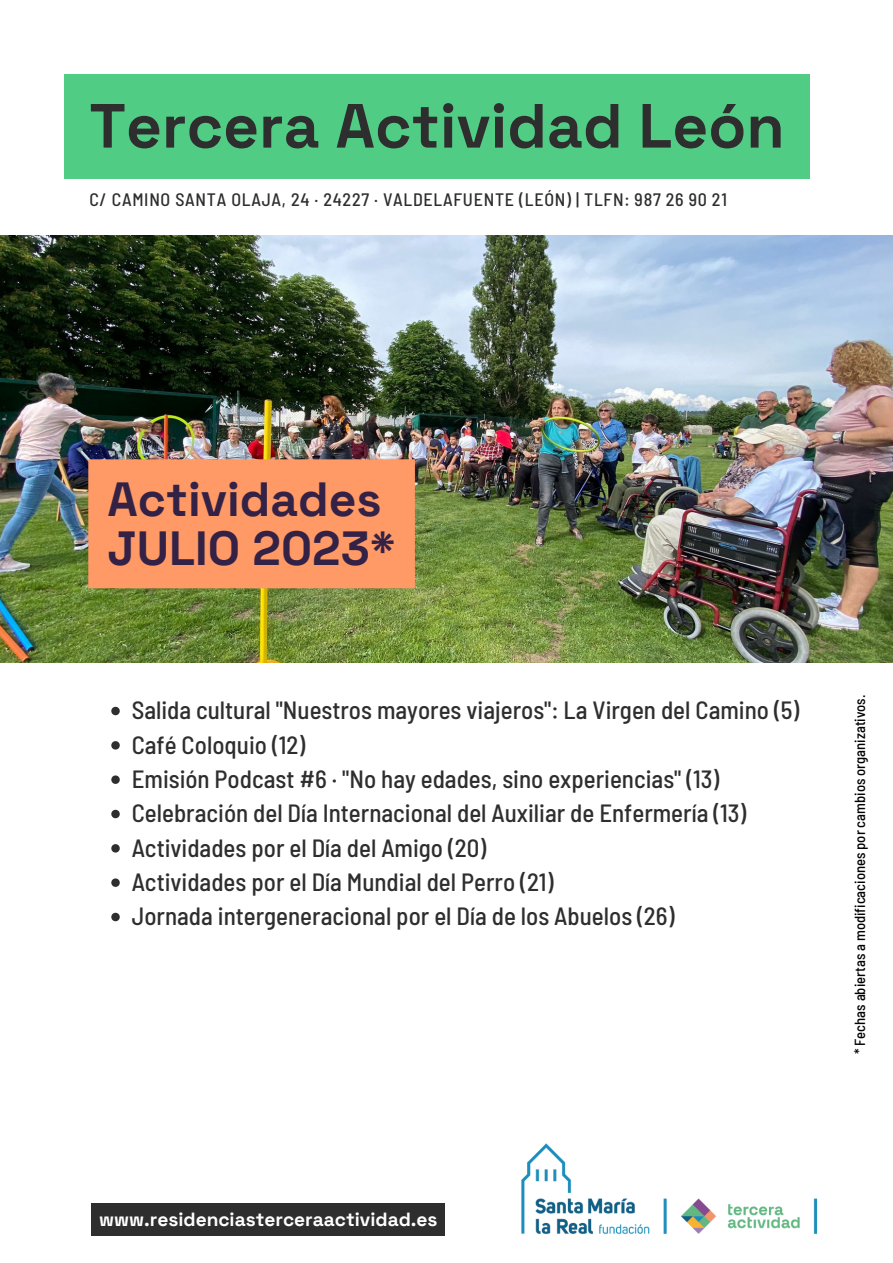
<style>
.page{position:relative;width:893px;height:1263px;background:#fff}
.page>*{position:absolute;margin:0;border:0;box-sizing:border-box;transform-origin:0 0}
.t1{font:700 62.25px "Space Grotesk";color:#2e2e2e}
.t2{font:700 48px "Space Grotesk";color:#332246}
.t3{font:500 semi-condensed 24.9px "Barlow";color:#2e2e2e}
.t4{font:700 19.12px "Space Grotesk";color:#fff}
.t5{font:500 semi-condensed 18px "Barlow";letter-spacing:.04em;color:#2e2e2e}
.t6{font:500 semi-condensed 14.62px "Barlow";color:#000}
</style>
<div class="page">
<img style="left:0;top:235px;width:893px;height:427px">
<div style="left:88px;top:459px;width:327px;height:129px;background:#f96"></div>
<div style="left:92px;top:1203px;width:353px;height:33px;background:#2e2e2e"></div>
<div style="left:64px;top:74px;width:745px;height:105px;background:#51cc85"></div>
<svg style="left:111px;top:707px;width:9px;height:8px"></svg>
<svg style="left:111px;top:741px;width:9px;height:8px"></svg>
<svg style="left:111px;top:775px;width:9px;height:9px"></svg>
<svg style="left:111px;top:810px;width:9px;height:8px"></svg>
<svg style="left:111px;top:844px;width:9px;height:8px"></svg>
<svg style="left:111px;top:878px;width:9px;height:9px"></svg>
<svg style="left:111px;top:913px;width:9px;height:8px"></svg>
<img style="left:521px;top:1143px;width:297px;height:92px">
<p class="t1" style="left:89px;top:86px;width:697px">Tercera Actividad León</p>
<p class="t5" style="left:89px;top:188px;width:639px">C/ CAMINO SANTA OLAJA, 24 · 24227 · VALDELAFUENTE (LEÓN) | TLFN: 987 26 90 21</p>
<p class="t2" style="left:107px;top:469px;width:276px">Actividades</p>
<p class="t2" style="left:107px;top:517px;width:290px">JULIO 2023*</p>
<p class="t3" style="left:132px;top:694px;width:669px">Salida cultural "Nuestros mayores viajeros": La Virgen del Camino (5)</p>
<p class="t3" style="left:132px;top:729px;width:175px">Café Coloquio (12)</p>
<p class="t3" style="left:132px;top:763px;width:589px">Emisión Podcast #6 · "No hay edades, sino experiencias" (13)</p>
<p class="t3" style="left:132px;top:797px;width:616px">Celebración del Día Internacional del Auxiliar de Enfermería (13)</p>
<p class="t3" style="left:132px;top:831px;width:356px">Actividades por el Día del Amigo (20)</p>
<p class="t3" style="left:132px;top:866px;width:423px">Actividades por el Día Mundial del Perro (21)</p>
<p class="t3" style="left:132px;top:900px;width:544px">Jornada intergeneracional por el Día de los Abuelos (26)</p>
<p class="t6" style="left:850px;top:1054px;width:361px;rotate:-90deg">* Fechas abiertas a modificaciones por cambios organizativos.</p>
<p class="t4" style="left:99px;top:1207px;width:340px">www.residenciasterceraactividad.es</p>
</div>
